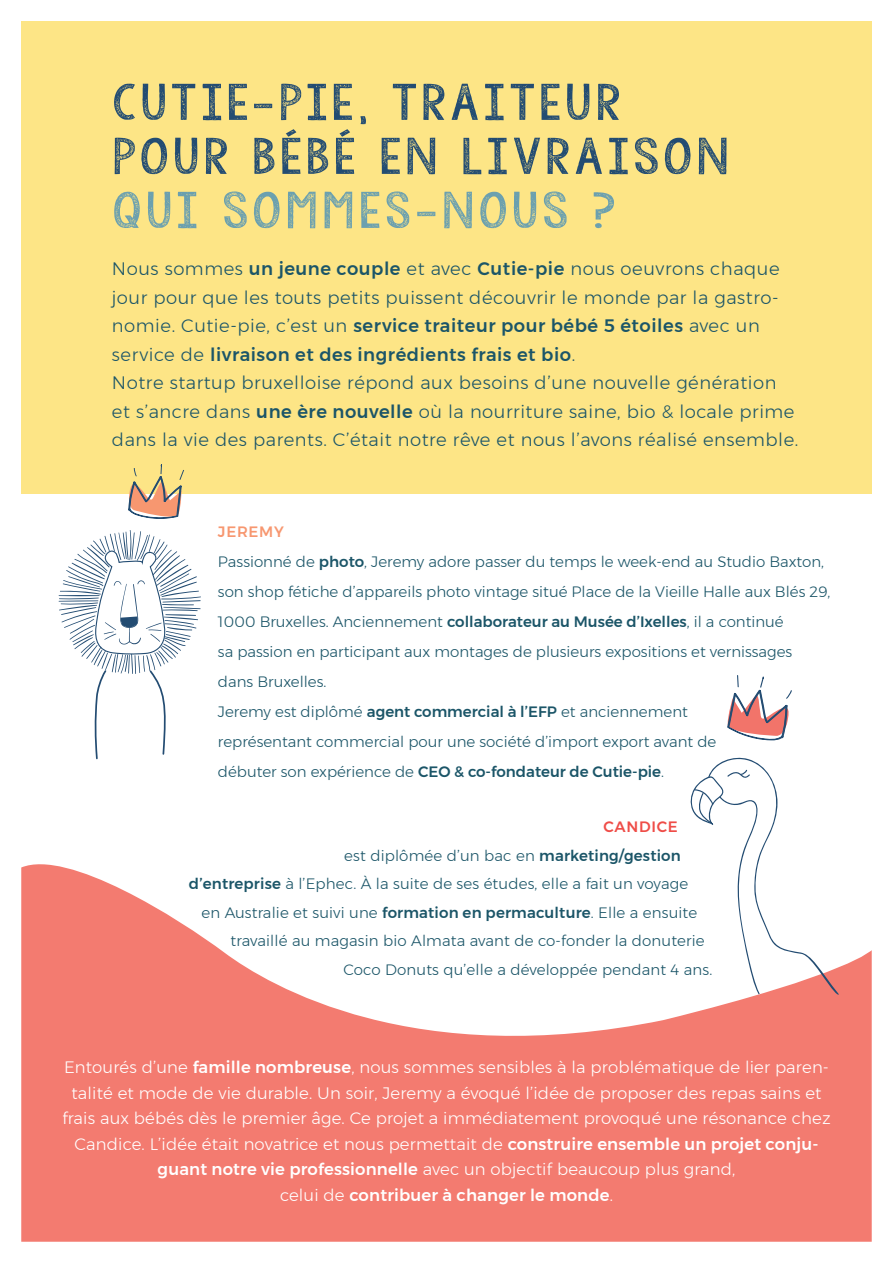
<style>
.page{position:relative;width:893px;height:1263px;background:#fff}
.page>*{position:absolute;margin:0;border:0;box-sizing:border-box;transform-origin:0 0}
.t1{font:40.65px/54px "KG Allof Me";letter-spacing:.055em;color:#234c72;scale:1.29 1}
.t2{font:300 18px/28.5px "Montserrat";letter-spacing:.03em;color:#1b5568}
.t3{font:300 16.5px/25.5px "Montserrat";letter-spacing:.01em;color:#fff;text-align:center}
.t4{font:500 16.5px "Montserrat";letter-spacing:.01em;color:#fff}
.t5{font:300 15px/30px "Montserrat";color:#1b5568}
.t6{font:500 15px "Montserrat";letter-spacing:.05em;color:#ef4d48}
.t7{font:500 15px "Montserrat";letter-spacing:.05em;color:#f79770}
.s1{color:#6ba0af}
.s2{font-weight:500}
.s3{font-weight:300}
</style>
<div class="page">
<svg style="left:21px;top:864px;width:851px;height:378px;fill:#f37b70"></svg>
<div style="left:21px;top:21px;width:851px;height:472px;background:#fde586"></div>
<svg style="left:689px;top:757px;width:150px;height:238px"></svg>
<svg style="left:727px;top:675px;width:65px;height:66px"></svg>
<svg style="left:59px;top:464px;width:142px;height:296px"></svg>
<p class="t1" style="left:112px;top:76px;width:480px">CUTIE-PIE, TRAITEUR<br>POUR BÉBÉ EN LIVRAISON<br><span class="s1">QUI SOMMES-NOUS ?</span></p>
<p class="t2" style="left:112px;top:254px;width:669px">Nous sommes <span class="s2">un jeune couple</span> et avec <span class="s2">Cutie-pie</span> nous oeuvrons chaque jour pour que les touts petits puissent découvrir le monde par la gastro&shy;nomie. Cutie-pie, c’est un <span class="s2">service traiteur pour bébé 5 étoiles</span> avec un service de <span class="s2">livraison et des ingrédients frais et bio</span>.</p>
<p class="t2" style="left:112px;top:368px;width:688px">Notre startup bruxelloise répond aux besoins d’une nouvelle génération et s’ancre dans <span class="s2">une ère nouvelle</span> où la nourriture saine, bio &amp; locale prime dans la vie des parents. C’était notre rêve et nous l’avons réalisé ensemble.</p>
<p class="t7" style="left:218px;top:520px;width:67px">JEREMY</p>
<p class="t5" style="left:218px;top:547px;width:614px">Passionné de <span class="s2">photo</span>, Jeremy adore passer du temps le week-end au Studio Baxton, son shop fétiche d’appareils photo vintage situé Place de la Vieille Halle aux Blés 29,<br>1000 Bruxelles. Anciennement <span class="s2">collaborateur au Musée d’Ixelles</span>, il a continué</p>
<p class="t5" style="left:218px;top:637px;width:576px">sa passion en participant aux montages de plusieurs expositions et vernissages</p>
<p class="t5" style="left:218px;top:667px;width:110px">dans Bruxelles.</p>
<p class="t5" style="left:218px;top:697px;width:500px">Jeremy est diplômé <span class="s2">agent commercial à l’EFP</span> et anciennement représentant commercial pour une société d’import export avant de débuter son expérience de <span class="s2">CEO &amp; co-fondateur de Cutie-pie</span>.</p>
<p class="t6" style="left:603px;top:815px;width:76px">CANDICE</p>
<p class="t5" style="left:344px;top:840px;width:338px">est diplômée d’un bac en <span class="s2">marketing/gestion</span></p>
<p class="t5" style="left:189px;top:869px;width:501px"><span class="s2">d’entreprise</span> à l’Ephec. À la suite de ses études, elle a fait un voyage</p>
<p class="t5" style="left:201px;top:897px;width:497px">en Australie et suivi une <span class="s2">formation en permaculture</span>. Elle a ensuite</p>
<p class="t5" style="left:231px;top:926px;width:476px">travaillé au magasin bio Almata avant de co-fonder la donuterie</p>
<p class="t5" style="left:343px;top:954px;width:370px">Coco Donuts qu’elle a développée pendant 4 ans.</p>
<p class="t3" style="left:62px;top:1054px;width:770px">Entourés d’une <span class="s2">famille nombreuse</span>, nous sommes sensibles à la problématique de lier paren&shy;talité et mode de vie durable. Un soir, Jeremy a évoqué l’idée de proposer des repas sains et frais aux bébés dès le premier âge. Ce projet a immédiatement provoqué une résonance chez Candice. L’idée était novatrice et nous permettait de <span class="s2">construire ensemble un projet conju&shy;guant notre vie professionnelle</span> avec un objectif beaucoup plus grand,</p>
<p class="t4" style="left:280px;top:1182px;width:334px"><span class="s3">celui de</span> contribuer à changer le monde<span class="s3">.</span></p>
</div>
